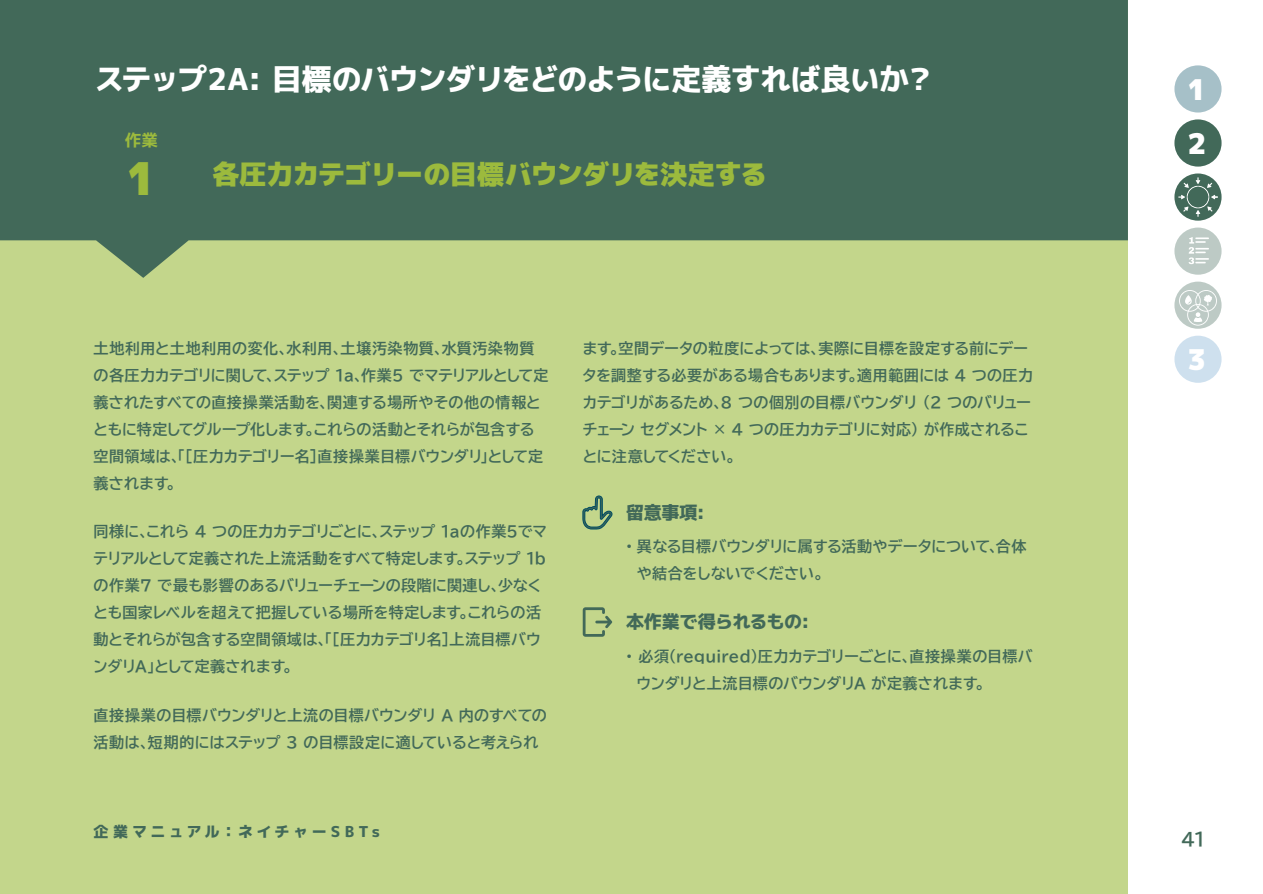
<style>
.page{position:relative;width:1263px;height:894px;background:#fff}
.page>*{position:absolute;margin:0;border:0;box-sizing:border-box;transform-origin:0 0}
.t1{font:900 45px "MPLUS1 p";color:#9cba3d}
.t2{font:800 30px "MPLUS1 p";letter-spacing:-.04em;color:#fff}
.t3{font:900 28.5px/54px "MPLUS1 p";color:#fff}
.t4{font:900 27px "MPLUS1 p";letter-spacing:-.03em;color:#9cba3d}
.t5{font:800 18px "MPLUS1 p";letter-spacing:-.025em;color:#426959}
.t6{font:700 18px "BIZUDP Gothic";color:#426959}
.t7{font:700 16.5px "MPLUS1 p";color:#9cba3d}
.t8{font:700 15px/27px "BIZUDP Gothic";letter-spacing:.01em;color:#426959}
.t9{font:800 15px "MPLUS1 p";letter-spacing:.23em;color:#426959}
</style>
<div class="page">
<div style="left:0;top:0;width:1128px;height:893px;background:#c3d68b"></div>
<svg style="left:0;top:0;width:1128px;height:278px;background:#52775f"></svg>
<div style="left:1174px;top:65px;width:47px;height:47px;background:#a6c0c8;border-radius:50%"></div>
<div style="left:1174px;top:119px;width:47px;height:47px;background:#426959;border-radius:50%"></div>
<div style="left:1174px;top:173px;width:47px;height:47px;background:#426959;border-radius:50%"></div>
<svg style="left:1178px;top:177px;width:39px;height:40px"></svg>
<div style="left:1174px;top:227px;width:47px;height:47px;background:#bdcac5;border-radius:50%"></div>
<svg style="left:1188px;top:237px;width:21px;height:27px"></svg>
<svg style="left:582px;top:495px;width:30px;height:34px"></svg>
<svg style="left:583px;top:607px;width:29px;height:29px"></svg>
<div style="left:1174px;top:335px;width:47px;height:47px;background:#cee0ee;border-radius:50%"></div>
<svg style="left:1174px;top:281px;width:47px;height:47px"></svg>
<svg style="left:1179px;top:290px;width:37px;height:35px"></svg>
<h2 class="t2" style="left:94px;top:58px;width:842px">ステップ2A: 目標のバウンダリをどのように定義すれば良いか？</h2>
<p class="t7" style="left:125px;top:129px;width:35px">作業</p>
<h1 class="t1" style="left:127px;top:146px;width:31px">1</h1>
<h3 class="t4" style="left:212px;top:155px;width:556px">各圧力カテゴリーの目標バウンダリを決定する</h3>
<p class="t8" style="left:94px;top:334px;width:456px">土地利用と土地利用の変化、水利用、土壌汚染物質、水質汚染物質の各圧力カテゴリに関して、ステップ 1a、作業5 でマテリアルとして定義されたすべての直接操業活動を、関連する場所やその他の情報とともに特定してグループ化します。これらの活動とそれらが包含する空間領域は、「[圧力カテゴリー名]直接操業目標バウンダリ」として定義されます。</p>
<p class="t8" style="left:94px;top:517px;width:455px">同様に、これら 4 つの圧力カテゴリごとに、ステップ 1aの作業5でマテリアルとして定義された上流活動をすべて特定します。ステップ 1bの作業7 で最も影響のあるバリューチェーンの段階に関連し、少なくとも国家レベルを超えて把握している場所を特定します。これらの活動とそれらが包含する空間領域は、「[圧力カテゴリ名]上流目標バウンダリA」として定義されます。</p>
<p class="t8" style="left:94px;top:701px;width:455px">直接操業の目標バウンダリと上流の目標バウンダリ A 内のすべての活動は、短期的にはステップ 3 の目標設定に適していると考えられ</p>
<p class="t9" style="left:94px;top:820px;width:288px">企業マニュアル：ネイチャーSBTs</p>
<p class="t8" style="left:583px;top:334px;width:452px">ます。空間データの粒度によっては、実際に目標を設定する前にデータを調整する必要がある場合もあります。適用範囲には 4 つの圧力カテゴリがあるため、8 つの個別の目標バウンダリ (2 つのバリューチェーン セグメント × 4 つの圧力カテゴリに対応) が作成されることに注意してください。</p>
<p class="t5" style="left:626px;top:499px;width:80px">留意事項:</p>
<p class="t8" style="left:637px;top:533px;width:391px;text-indent:-11px">• 異なる目標バウンダリに属する活動やデータについて、合体や結合をしないでください。</p>
<p class="t5" style="left:626px;top:608px;width:184px">本作業で得られるもの:</p>
<p class="t8" style="left:637px;top:642px;width:397px;text-indent:-11px">• 必須(required)圧力カテゴリーごとに、直接操業の目標バウンダリと上流目標のバウンダリA が定義されます。</p>
<h3 class="t3" style="left:1187px;top:62px;width:20px">1<br>2</h3>
<h3 class="t3" style="left:1187px;top:332px;width:20px">3</h3>
<p class="t6" style="left:1181px;top:829px;width:25px">41</p>
</div>
